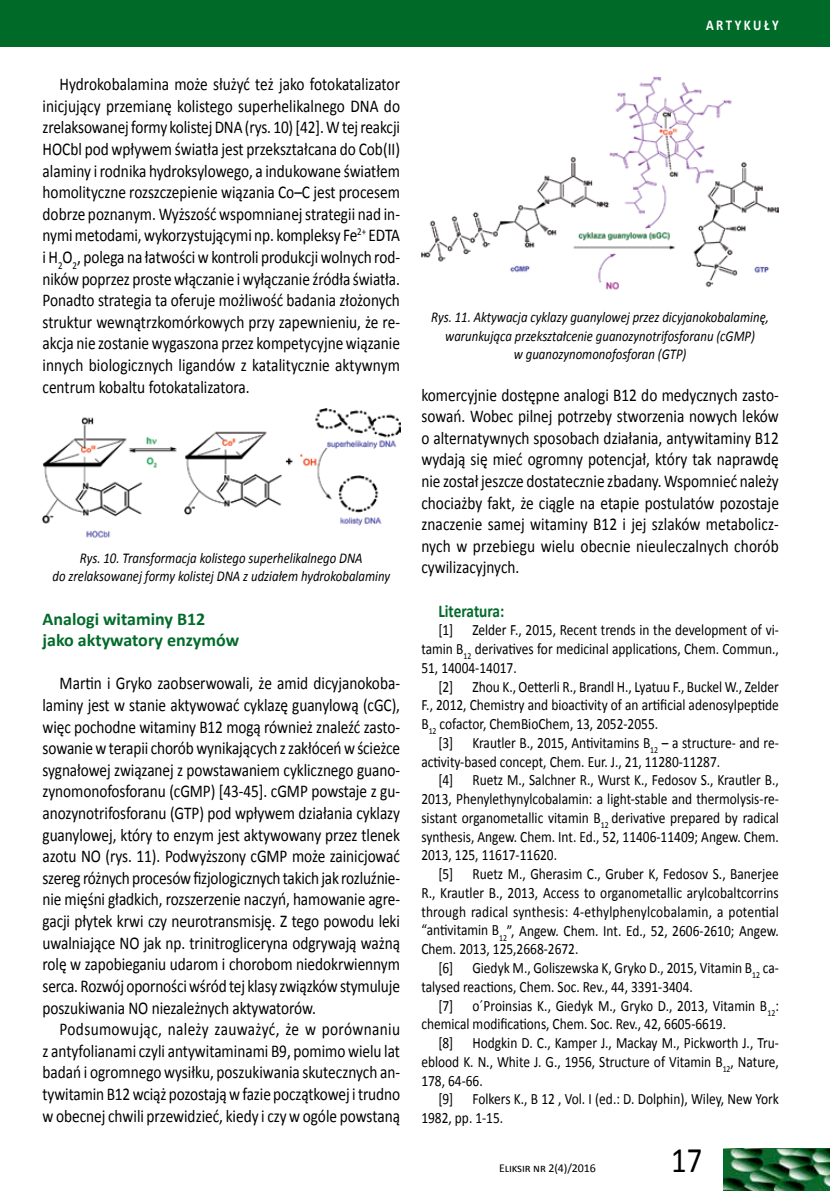
<style>
.page{position:relative;width:830px;height:1191px;background:#fff}
.page>*{position:absolute;margin:0;border:0;box-sizing:border-box;transform-origin:0 0}
.t1{font:36px "Calibri";color:#000;scale:.85 1}
.t2{font:18px/21.6px "Calibri";color:#000;text-align:justify;scale:.85 1}
.t3{font:700 18px/21.6px "Calibri";color:#006b29}
.t4{font:700 18px "Calibri";color:#006b29;scale:.85 1}
.t5{font:15.75px/18.8px "Calibri";color:#000;text-align:justify;scale:.85 1}
.t6{font:italic 15px/18.8px "Calibri";color:#000;text-align:center;scale:.85 1}
.t7{font:700 15px "Calibri";letter-spacing:.2em;color:#fff;scale:.85 1}
.t8{font:12px "Calibri";letter-spacing:-.01em;color:#000}
</style>
<div class="page">
<div style="left:0;top:0;width:829px;height:47px;background:#006b29"></div>
<img style="left:723px;top:1148px;width:106px;height:43px">
<img style="left:43px;top:408px;width:357px;height:130px">
<img style="left:421px;top:77px;width:357px;height:213px">
<p class="t2" style="left:43px;top:73px;width:422px;text-indent:17px">Hydrokobalamina może służyć też jako fotokatalizator inicjujący przemianę kolistego superhelikalnego DNA do zrelaksowanej formy kolistej DNA (rys. 10) [42]. W tej reakcji HOCbl pod wpływem światła jest przekształcana do Cob(II) alaminy i rodnika hydroksylowego, a indukowane światłem homolityczne rozszczepienie wiązania Co–C jest procesem dobrze poznanym. Wyższość wspomnianej strategii nad in&shy;nymi metodami, wykorzystującymi np. kompleksy Fe<sup>2+</sup> EDTA i H<sub>2</sub>O<sub>2</sub>, polega na łatwości w kontroli produkcji wolnych rod&shy;ników poprzez proste włączanie i wyłączanie źródła światła.<br>Ponadto strategia ta oferuje możliwość badania złożonych struktur wewnątrzkomórkowych przy zapewnieniu, że re&shy;akcja nie zostanie wygaszona przez kompetycyjne wiązanie innych biologicznych ligandów z katalitycznie aktywnym centrum kobaltu fotokatalizatora.</p>
<p class="t6" style="left:52px;top:547px;width:398px">Rys. 10. Transformacja kolistego superhelikalnego DNA<br>do zrelaksowanej formy kolistej DNA z udziałem hydrokobalaminy</p>
<p class="t3" style="left:43px;top:608px;width:198px">Analogi witaminy B12 jako aktywatory enzymów</p>
<p class="t2" style="left:43px;top:672px;width:422px;text-indent:17px">Martin i Gryko zaobserwowali, że amid dicyjanokoba&shy;laminy jest w stanie aktywować cyklazę guanylową (cGC), więc pochodne witaminy B12 mogą również znaleźć zasto&shy;sowanie w terapii chorób wynikających z zakłóceń w ścieżce sygnałowej związanej z powstawaniem cyklicznego guano&shy;zynomonofosforanu (cGMP) [43-45]. cGMP powstaje z gu&shy;anozynotrifosforanu (GTP) pod wpływem działania cyklazy guanylowej, który to enzym jest aktywowany przez tlenek azotu NO (rys. 11). Podwyższony cGMP może zainicjować szereg różnych procesów fizjologicznych takich jak rozluźnie&shy;nie mięśni gładkich, rozszerzenie naczyń, hamowanie agre&shy;gacji płytek krwi czy neurotransmisję. Z tego powodu leki uwalniające NO jak np. trinitrogliceryna odgrywają ważną rolę w zapobieganiu udarom i chorobom niedokrwiennym serca. Rozwój oporności wśród tej klasy związków stymuluje poszukiwania NO niezależnych aktywatorów.</p>
<p class="t2" style="left:43px;top:1018px;width:422px;text-indent:17px">Podsumowując, należy zauważyć, że w porównaniu z antyfolianami czyli antywitaminami B9, pomimo wielu lat badań i ogromnego wysiłku, poszukiwania skutecznych an&shy;tywitamin B12 wciąż pozostają w fazie początkowej i trudno w obecnej chwili przewidzieć, kiedy i czy w ogóle powstaną</p>
<p class="t7" style="left:705px;top:16px;width:87px">ARTYKUŁY</p>
<p class="t6" style="left:431px;top:307px;width:398px">Rys. 11. Aktywacja cyklazy guanylowej przez dicyjanokobalaminę, warunkująca przekształcenie guanozynotrifosforanu (cGMP)<br>w guanozynomonofosforan (GTP)</p>
<p class="t2" style="left:421px;top:384px;width:422px">komercyjnie dostępne analogi B12 do medycznych zasto&shy;sowań. Wobec pilnej potrzeby stworzenia nowych leków o alternatywnych sposobach działania, antywitaminy B12 wydają się mieć ogromny potencjał, który tak naprawdę nie został jeszcze dostatecznie zbadany. Wspomnieć należy chociażby fakt, że ciągle na etapie postulatów pozostaje znaczenie samej witaminy B12 i jej szlaków metabolicz&shy;nych w przebiegu wielu obecnie nieuleczalnych chorób cywilizacyjnych.</p>
<p class="t4" style="left:438px;top:599px;width:79px">Literatura:</p>
<p class="t5" style="left:421px;top:621px;width:422px;text-indent:17px">[1] Zelder F., 2015, Recent trends in the development of vi&shy;tamin B<sub>12</sub> derivatives for medicinal applications, Chem. Commun., 51, 14004-14017.</p>
<p class="t5" style="left:421px;top:677px;width:422px;text-indent:17px">[2] Zhou K., Oetterli R., Brandl H., Lyatuu F., Buckel W., Zelder F., 2012, Chemistry and bioactivity of an artificial adenosylpeptide B<sub>12</sub> cofactor, ChemBioChem, 13, 2052-2055.</p>
<p class="t5" style="left:421px;top:733px;width:422px;text-indent:17px">[3] Krautler B., 2015, Antivitamins B<sub>12</sub> – a structure- and re&shy;activity-based concept, Chem. Eur. J., 21, 11280-11287.</p>
<p class="t5" style="left:421px;top:771px;width:422px;text-indent:17px">[4] Ruetz M., Salchner R., Wurst K., Fedosov S., Krautler B., 2013, Phenylethynylcobalamin: a light-stable and thermolysis-re&shy;sistant organometallic vitamin B<sub>12</sub> derivative prepared by radical synthesis, Angew. Chem. Int. Ed., 52, 11406-11409; Angew. Chem.<br>2013, 125, 11617-11620.</p>
<p class="t5" style="left:421px;top:864px;width:422px;text-indent:17px">[5] Ruetz M., Gherasim C., Gruber K, Fedosov S., Banerjee R., Krautler B., 2013, Access to organometallic arylcobaltcorrins through radical synthesis: 4-ethylphenylcobalamin, a potential “antivitamin B<sub>12</sub>”, Angew. Chem. Int. Ed., 52, 2606-2610; Angew.<br>Chem. 2013, 125,2668-2672.</p>
<p class="t5" style="left:421px;top:958px;width:422px;text-indent:17px">[6] Giedyk M., Goliszewska K, Gryko D., 2015, Vitamin B<sub>12</sub> ca&shy;talysed reactions, Chem. Soc. Rev., 44, 3391-3404.</p>
<p class="t5" style="left:421px;top:996px;width:422px;text-indent:17px">[7] o´Proinsias K., Giedyk M., Gryko D., 2013, Vitamin B<sub>12</sub>: chemical modifications, Chem. Soc. Rev., 42, 6605-6619.</p>
<p class="t5" style="left:421px;top:1033px;width:422px;text-indent:17px">[8] Hodgkin D. C., Kamper J., Mackay M., Pickworth J., Tru&shy;eblood K. N., White J. G., 1956, Structure of Vitamin B<sub>12</sub>, Nature, 178, 64-66.</p>
<p class="t5" style="left:421px;top:1089px;width:422px;text-indent:17px">[9] Folkers K., B 12 , Vol. I (ed.: D. Dolphin), Wiley, New York<br>1982, pp. 1-15.</p>
<p class="t8" style="left:499px;top:1160px;width:98px">Eliksir nr 2(4)/2016</p>
<h1 class="t1" style="left:671px;top:1137px;width:38px">17</h1>
</div>
